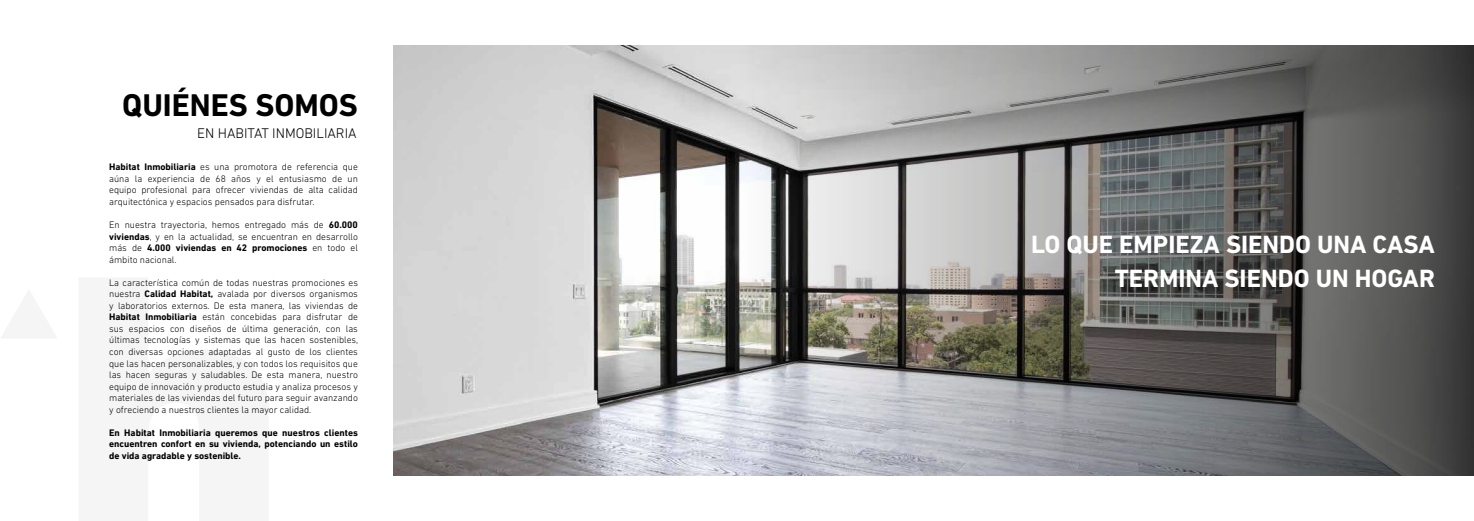
<style>
.page{position:relative;width:1474px;height:521px;background:#fff}
.page>*{position:absolute;margin:0;border:0;box-sizing:border-box;transform-origin:0 0}
.t1{font:700 31.94px "DIN Next LT Pro";color:#000}
.t2{font:700 25.38px/34.1px "DIN Next LT Pro";color:#fff;text-align:right}
.t3{font:300 14.26px "DIN Next LT Pro";color:#000}
.t4{font:300 9.62px/11.5px "DIN Next LT Pro";color:#000;text-align:justify}
.t5{font:700 9.62px/11.5px "DIN Next LT Pro";color:#000;text-align:justify}
.s1{font-weight:700}
</style>
<div class="page">
<img style="left:394px;top:45px;width:1079px;height:431px">
<svg style="left:737px;top:46px;width:736px;height:429px;background:#7f7f7e"></svg>
<h1 class="t1" style="left:122px;top:87px;width:237px">QUIÉNES SOMOS</h1>
<h3 class="t3" style="left:197px;top:125px;width:161px">EN HABITAT INMOBILIARIA</h3>
<p class="t4" style="left:109px;top:161px;width:250px"><span class="s1">Habitat Inmobiliaria</span> es una promotora de referencia que aúna la experiencia de 68 años y el entusiasmo de un equipo profesional para ofrecer viviendas de alta calidad arquitectónica y espacios pensados para disfrutar.</p>
<p class="t4" style="left:109px;top:219px;width:250px">En nuestra trayectoria, hemos entregado más de <span class="s1">60.000 viviendas</span>, y en la actualidad, se encuentran en desarrollo más de <span class="s1">4.000 viviendas en 42 promociones</span> en todo el ámbito nacional.</p>
<p class="t4" style="left:109px;top:277px;width:250px">La característica común de todas nuestras promociones es nuestra <span class="s1">Calidad Habitat,</span> avalada por diversos organismos y laboratorios externos. De esta manera, las viviendas de <span class="s1">Habitat Inmobiliaria</span> están concebidas para disfrutar de sus espacios con diseños de última generación, con las últimas tecnologías y sistemas que las hacen sostenibles, con diversas opciones adaptadas al gusto de los clientes que las hacen personalizables, y con todos los requisitos que las hacen seguras y saludables. De esta manera, nuestro equipo de innovación y producto estudia y analiza procesos y materiales de las viviendas del futuro para seguir avanzando y ofreciendo a nuestros clientes la mayor calidad.</p>
<p class="t5" style="left:109px;top:427px;width:250px">En Habitat Inmobiliaria queremos que nuestros clientes encuentren confort en su vivienda, potenciando un estilo de vida agradable y sostenible.</p>
<h2 class="t2" style="left:1031px;top:227px;width:405px">LO QUE EMPIEZA SIENDO UNA CASA<br>TERMINA SIENDO UN HOGAR</h2>
</div>
